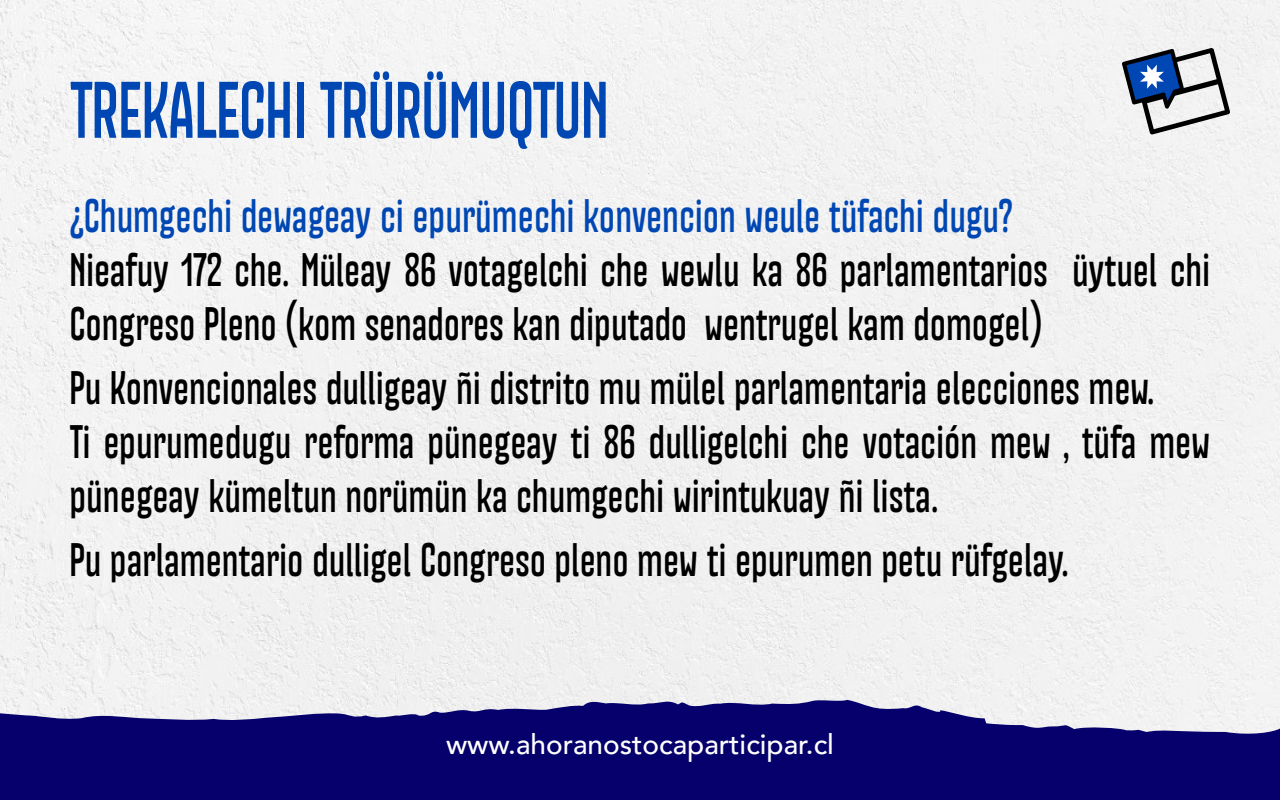
<style>
.page{position:relative;width:1280px;height:800px;background:#fff}
.page>*{position:absolute;margin:0;border:0;box-sizing:border-box;transform-origin:0 0}
.t1{font:500 80px "Mazurquica";letter-spacing:-.015em;color:#0047b3}
.t2{font:500 47px/54px "Mazurquica";letter-spacing:-.005em;color:#000}
.t3{font:500 47px "Mazurquica";letter-spacing:-.005em;color:#0047b3}
.t4{font:500 28px "Avenir";color:#fff}
</style>
<div class="page">
<div style="left:0;top:0;width:1280px;height:699px;background:#f2f2f2"></div>
<svg style="left:0;top:699px;width:1280px;height:101px;background:#2a2680"></svg>
<svg style="left:1122px;top:48px;width:108px;height:86px"></svg>
<h1 class="t1" style="left:70px;top:58px;width:541px">TREKALECHI TRÜRÜMUQTUN</h1>
<p class="t3" style="left:70px;top:186px;width:945px">¿Chumgechi dewageay ci epurümechi konvencion weule tüfachi dugu?</p>
<p class="t2" style="left:70px;top:240px;width:1142px">Nieafuy 172 che. Müleay 86 votagelchi che wewlu ka 86 parlamentarios üytuel chi<br>Congreso Pleno (kom senadores kan diputado wentrugel kam domogel)</p>
<p class="t2" style="left:70px;top:358px;width:1142px">Pu Konvencionales dulligeay ñi distrito mu mülel parlamentaria elecciones mew.<br>Ti epurumedugu reforma pünegeay ti 86 dulligelchi che votación mew , tüfa mew pünegeay kümeltun norümün ka chumgechi wirintukuay ñi lista.</p>
<p class="t2" style="left:70px;top:530px;width:1001px">Pu parlamentario dulligel Congreso pleno mew ti epurumen petu rüfgelay.</p>
<p class="t4" style="left:446px;top:720px;width:389px">www.ahoranostocaparticipar.cl</p>
</div>
